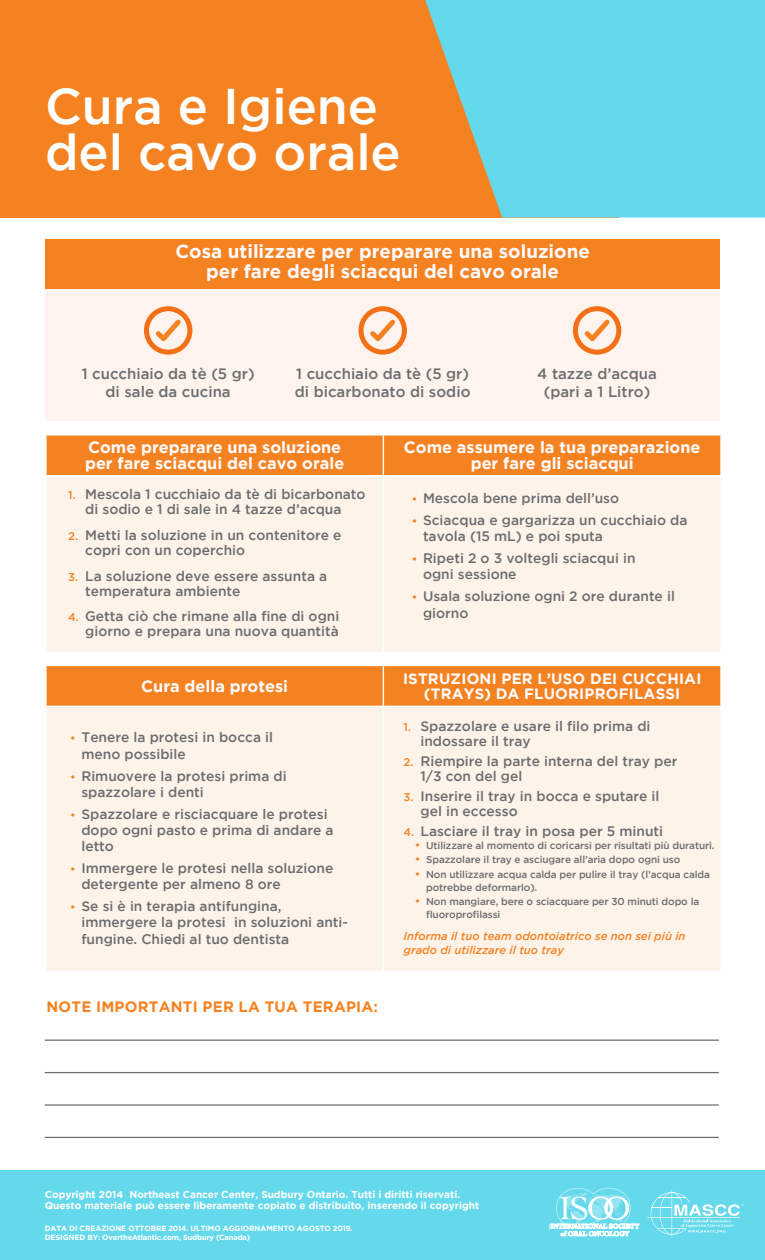
<style>
.page{position:relative;width:765px;height:1260px;background:#fff}
.page>*{position:absolute;margin:0;border:0;box-sizing:border-box;transform-origin:0 0}
.t1{font:500 50px/46.2px "Gotham";color:#fff}
.t2{font:700 18.75px "Gotham";color:#fffbff}
.t3{font:700 16.25px/16.2px "Gotham";color:#fffbff}
.t4{font:500 15px/18px "Gotham";color:#6c6d70;text-align:center}
.t5{font:700 15px/15px "Gotham";letter-spacing:.015em;color:#fffbff;text-align:center}
.t6{font:700 15px "Gotham";letter-spacing:.015em;color:#f58221}
.Numbers_Orange_2{font:500 13.75px/16.2px "Gotham";color:#6c6d70}
.t7{font:italic 500 11.25px/13.8px "Gotham";color:#f58221}
.Paragraph_Style_5{font:500 10px/12.5px "Gotham";letter-spacing:-.01em;color:#6c6d70}
.t8{font:700 10px "Gotham";color:#fff}
.t9{font:700 7.5px "Gotham";letter-spacing:-.005em;color:#fff}
.s1{font-size:11.25px;color:#f58221}
</style>
<div class="page">
<div style="left:0;top:0;width:619px;height:218px;background:#f58221"></div>
<svg style="left:425px;top:0;width:340px;height:218px;background:#75ced4"></svg>
<hr style="left:45px;top:1040px;width:674px;height:1px;background:#6c6d70">
<hr style="left:45px;top:1072px;width:674px;height:1px;background:#6c6d70">
<hr style="left:45px;top:1104px;width:674px;height:2px;background:#6c6d70">
<hr style="left:45px;top:1137px;width:674px;height:1px;background:#6c6d70">
<div style="left:45px;top:239px;width:675px;height:182px;background:#fef4ed"></div>
<div style="left:45px;top:239px;width:675px;height:50px;background:#f58221"></div>
<div style="left:144px;top:306px;width:48px;height:49px;border:5px solid #f47017;border-radius:50%"></div>
<svg style="left:151px;top:315px;width:34px;height:31px"></svg>
<div style="left:358px;top:306px;width:49px;height:49px;border:5px solid #f47017;border-radius:50%"></div>
<svg style="left:366px;top:315px;width:34px;height:31px"></svg>
<div style="left:573px;top:306px;width:48px;height:49px;border:5px solid #f47017;border-radius:50%"></div>
<svg style="left:580px;top:315px;width:34px;height:31px"></svg>
<div style="left:46px;top:435px;width:337px;height:41px;background:#f58221"></div>
<div style="left:46px;top:476px;width:337px;height:177px;background:#fef3e9"></div>
<hr style="left:45px;top:434px;width:339px;height:2px;background:#fff">
<hr style="left:45px;top:436px;width:2px;height:40px;background:#fff">
<hr style="left:45px;top:476px;width:2px;height:176px;background:#fff">
<hr style="left:47px;top:475px;width:337px;height:1px;background:#fff">
<hr style="left:45px;top:652px;width:339px;height:1px;background:#fff">
<div style="left:383px;top:435px;width:338px;height:41px;background:#f58221"></div>
<div style="left:383px;top:476px;width:338px;height:177px;background:#fef3e9"></div>
<hr style="left:383px;top:434px;width:339px;height:2px;background:#fff">
<hr style="left:383px;top:436px;width:1px;height:40px;background:#fff">
<hr style="left:383px;top:476px;width:1px;height:176px;background:#fff">
<hr style="left:720px;top:436px;width:2px;height:39px;background:#fff">
<hr style="left:384px;top:475px;width:338px;height:1px;background:#fff">
<hr style="left:720px;top:476px;width:2px;height:176px;background:#fff">
<hr style="left:383px;top:652px;width:339px;height:1px;background:#fff">
<div style="left:46px;top:665px;width:337px;height:41px;background:#f58221"></div>
<div style="left:46px;top:706px;width:337px;height:265px;background:#fef3e9"></div>
<hr style="left:45px;top:665px;width:339px;height:1px;background:#fff">
<hr style="left:45px;top:666px;width:2px;height:40px;background:#fff">
<hr style="left:45px;top:706px;width:2px;height:265px;background:#fff">
<hr style="left:47px;top:706px;width:337px;height:1px;background:#fff">
<div style="left:383px;top:665px;width:338px;height:41px;background:#f58221"></div>
<div style="left:383px;top:706px;width:338px;height:265px;background:#fef3e9"></div>
<hr style="left:383px;top:665px;width:339px;height:1px;background:#fff">
<hr style="left:383px;top:666px;width:1px;height:40px;background:#fff">
<hr style="left:383px;top:706px;width:1px;height:265px;background:#fff">
<hr style="left:720px;top:666px;width:2px;height:40px;background:#fff">
<hr style="left:384px;top:706px;width:338px;height:1px;background:#fff">
<hr style="left:720px;top:707px;width:2px;height:264px;background:#fff">
<div style="left:0;top:1170px;width:765px;height:90px;background:#65d9ec"></div>
<hr style="left:647px;top:1217px;width:93px;height:1px;background:#fff">
<svg style="left:651px;top:1190px;width:92px;height:47px"></svg>
<svg style="left:549px;top:1188px;width:90px;height:48px"></svg>
<p class="t1" style="left:45px;top:82px;width:357px">Cura e Igiene del cavo orale</p>
<p class="t2" style="left:175px;top:241px;width:416px">Cosa utilizzare per preparare una soluzione</p>
<p class="t2" style="left:206px;top:261px;width:354px">per fare degli sciacqui del cavo orale</p>
<p class="t4" style="left:82px;top:364px;width:174px">1 cucchiaio da tè (5 gr) di sale da cucina</p>
<p class="t4" style="left:296px;top:364px;width:174px">1 cucchiaio da tè (5 gr)</p>
<p class="t4" style="left:295px;top:382px;width:177px">di bicarbonato di sodio</p>
<p class="t4" style="left:537px;top:364px;width:121px">4 tazze d’acqua</p>
<p class="t4" style="left:544px;top:382px;width:108px">(pari a 1 Litro)</p>
<p class="t3" style="left:85px;top:439px;width:261px">Come preparare una soluzione per fare sciacqui del cavo orale</p>
<p class="t3" style="left:404px;top:439px;width:298px;text-align:center">Come assumere la tua preparazione per fare gli sciacqui</p>
<p class="Numbers_Orange_2" style="left:68px;top:487px;width:299px;line-height:15px;text-align:center"><span class="s1">1.</span> Mescola 1 cucchiaio da tè di bicarbonato di sodio e 1 di sale in 4 tazze d’acqua</p>
<p class="Numbers_Orange_2" style="left:85px;top:527px;width:258px;line-height:15px;text-indent:-17px"><span class="s1">2.</span> Metti la soluzione in un contenitore e copri con un coperchio</p>
<p class="Numbers_Orange_2" style="left:85px;top:568px;width:244px;line-height:15px;text-indent:-17px"><span class="s1">3.</span> La soluzione deve essere assunta a temperatura ambiente</p>
<p class="Numbers_Orange_2" style="left:68px;top:609px;width:273px;line-height:15px;text-align:right"><span class="s1">4.</span> Getta ciò che rimane alla fine di ogni giorno e prepara una nuova quantità</p>
<p class="Numbers_Orange_2" style="left:412px;top:490px;width:209px"><span class="s1">•</span> Mescola bene prima dell’uso</p>
<p class="Numbers_Orange_2" style="left:423px;top:512px;width:266px;text-indent:-11px"><span class="s1">•</span> Sciacqua e gargarizza un cucchiaio da tavola (15 mL) e poi sputa</p>
<p class="Numbers_Orange_2" style="left:423px;top:550px;width:214px;text-indent:-11px"><span class="s1">•</span> Ripeti 2 o 3 voltegli sciacqui in ogni sessione</p>
<p class="Numbers_Orange_2" style="left:423px;top:588px;width:253px;text-indent:-11px"><span class="s1">•</span> Usala soluzione ogni 2 ore durante il giorno</p>
<p class="t3" style="left:141px;top:678px;width:148px">Cura della protesi</p>
<p class="Numbers_Orange_2" style="left:81px;top:729px;width:193px;text-indent:-11px"><span class="s1">•</span> Tenere la protesi in bocca il meno possibile</p>
<p class="Numbers_Orange_2" style="left:81px;top:767px;width:207px;text-indent:-11px"><span class="s1">•</span> Rimuovere la protesi prima di spazzolare i denti</p>
<p class="Numbers_Orange_2" style="left:81px;top:805px;width:254px;text-indent:-11px"><span class="s1">•</span> Spazzolare e risciacquare le protesi dopo ogni pasto e prima di andare a letto</p>
<p class="Numbers_Orange_2" style="left:81px;top:860px;width:254px;text-indent:-11px"><span class="s1">•</span> Immergere le protesi nella soluzione detergente per almeno 8 ore</p>
<p class="Numbers_Orange_2" style="left:81px;top:898px;width:268px;text-indent:-11px"><span class="s1">•</span> Se si è in terapia antifungina, immergere la protesi in soluzioni anti&shy;fungine. Chiedi al tuo dentista</p>
<p class="t6" style="left:46px;top:998px;width:333px">NOTE IMPORTANTI PER LA TUA TERAPIA:</p>
<p class="t5" style="left:403px;top:671px;width:300px">ISTRUZIONI PER L’USO DEI CUCCHIAI (TRAYS) DA FLUORIPROFILASSI</p>
<p class="Numbers_Orange_2" style="left:420px;top:719px;width:232px;line-height:15px;text-indent:-17px"><span class="s1">1.</span> Spazzolare e usare il filo prima di indossare il tray</p>
<p class="Numbers_Orange_2" style="left:420px;top:754px;width:258px;line-height:15px;text-indent:-17px"><span class="s1">2.</span> Riempire la parte interna del tray per<br>1/3 con del gel</p>
<p class="Numbers_Orange_2" style="left:420px;top:789px;width:240px;line-height:15px;text-indent:-17px"><span class="s1">3.</span> Inserire il tray in bocca e sputare il gel in eccesso</p>
<p class="Numbers_Orange_2" style="left:404px;top:823px;width:261px"><span class="s1">4.</span> Lasciare il tray in posa per 5 minuti</p>
<p class="Paragraph_Style_5" style="left:415px;top:839px;width:301px"><span class="s1">•</span> Utilizzare al momento di coricarsi per risultati più duraturi.</p>
<p class="Paragraph_Style_5" style="left:415px;top:853px;width:267px"><span class="s1">•</span> Spazzolare il tray e asciugare all’aria dopo ogni uso</p>
<p class="Paragraph_Style_5" style="left:426px;top:868px;width:285px;text-indent:-11px"><span class="s1">•</span> Non utilizzare acqua calda per pulire il tray (l’acqua calda potrebbe deformarlo).</p>
<p class="Paragraph_Style_5" style="left:426px;top:895px;width:275px;text-indent:-11px"><span class="s1">•</span> Non mangiare, bere o sciacquare per 30 minuti dopo la fluoroprofilassi</p>
<p class="t7" style="left:404px;top:929px;width:283px">Informa il tuo team odontoiatrico se non sei più in grado di utilizzare il tuo tray</p>
<p class="t8" style="left:45px;top:1189px;width:417px">Copyright 2014 Northeast Cancer Center, Sudbury Ontario. Tutti i diritti riservati.</p>
<p class="t8" style="left:45px;top:1200px;width:436px">Questo materiale può essere liberamente copiato e distribuito, inserendo il copyright</p>
<p class="t9" style="left:45px;top:1224px;width:310px">DATA DI CREAZIONE OTTOBRE 2014. ULTIMO AGGIORNAMENTO AGOSTO 2019.</p>
<p class="t9" style="left:45px;top:1233px;width:207px">DESIGNED BY: OvertheAtlantic.com, Sudbury (Canada)</p>
</div>
